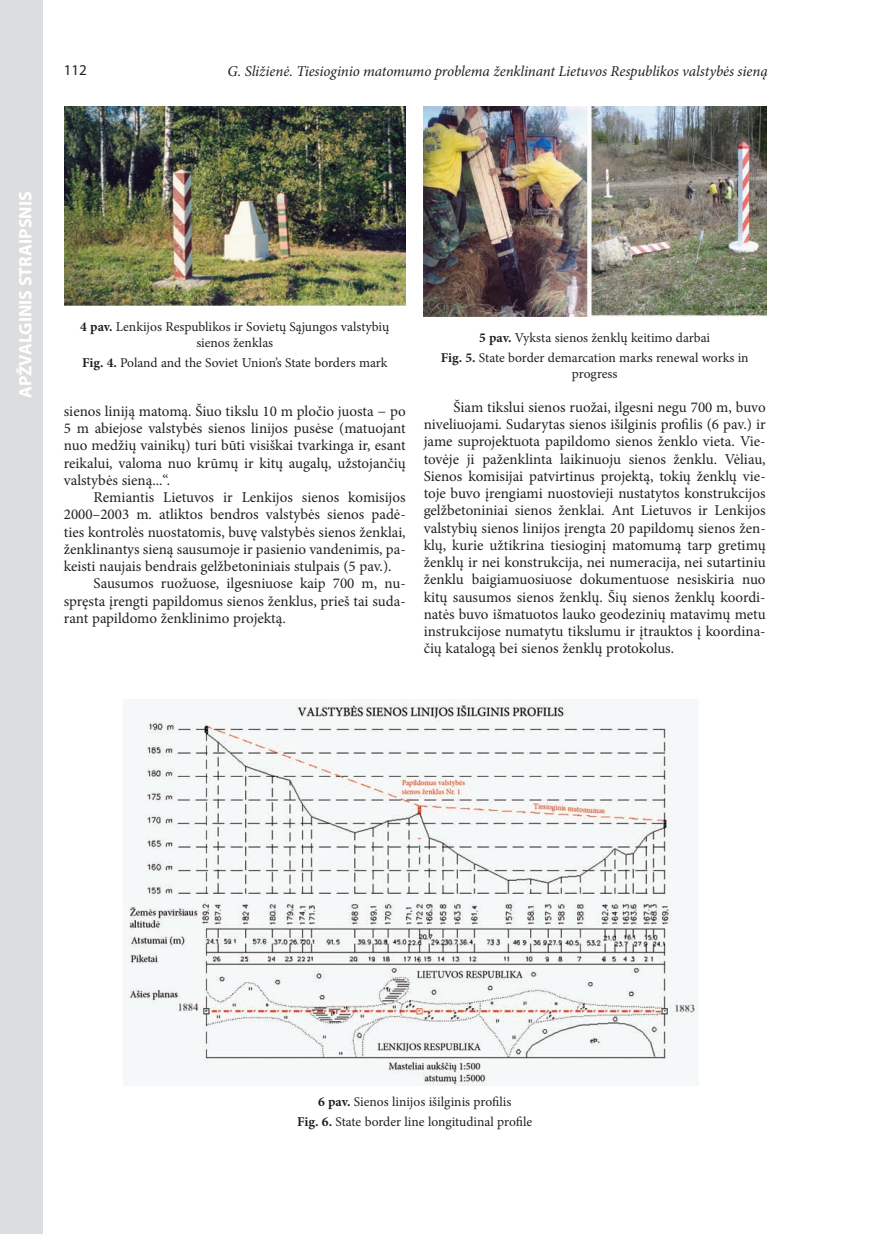
<style>
.page{position:relative;width:872px;height:1234px;background:#fff}
.page>*{position:absolute;margin:0;border:0;box-sizing:border-box;transform-origin:0 0}
.t1{font:700 18px "Myriad Pro";color:#fff}
.t2{font:15px/17.2px "Minion Pro";color:#231f20;text-align:justify}
.t3{font:italic 15px "Minion Pro";letter-spacing:-.005em;color:#231f20}
.t4{font:15px "Myriad Pro";color:#231f20}
.t5{font:13.5px/20.4px "Minion Pro";color:#231f20;text-align:center}
.s1{font-weight:700}
</style>
<div class="page">
<div style="left:0;top:0;width:43px;height:1233px;background:#dcdddf"></div>
<img style="left:128px;top:704px;width:570px;height:380px">
<img style="left:64px;top:106px;width:341px;height:200px">
<img style="left:423px;top:106px;width:343px;height:211px">
<p class="t4" style="left:64px;top:61px;width:25px">112</p>
<p class="t3" style="left:227px;top:61px;width:541px">G. Sližienė. Tiesioginio matomumo problema ženklinant Lietuvos Respublikos valstybės sieną</p>
<p class="t1" style="left:14px;top:398px;width:208px;rotate:-90deg">APŽVALGINIS STRAIPSNIS</p>
<p class="t5" style="left:80px;top:318px;width:310px;line-height:16.2px"><span class="s1">4 pav.</span> Lenkijos Respublikos ir Sovietų Sąjungos valstybių sienos ženklas</p>
<p class="t5" style="left:82px;top:353px;width:307px"><span class="s1">Fig. 4.</span> Poland and the Soviet Union’s State borders mark</p>
<p class="t2" style="left:64px;top:402px;width:343px">sienos liniją matomą. Šiuo tikslu 10 m pločio juosta − po 5 m abiejose valstybės sienos linijos pusėse (matuojant nuo medžių vainikų) turi būti visiškai tvarkinga ir, esant reikalui, valoma nuo krūmų ir kitų augalų, užstojančių valstybės sieną...“.</p>
<p class="t2" style="left:94px;top:488px;width:313px">Remiantis Lietuvos ir Lenkijos sienos komisijos</p>
<p class="t2" style="left:64px;top:506px;width:343px">2000–2003 m. atliktos bendros valstybės sienos padė-</p>
<p class="t2" style="left:64px;top:523px;width:343px">ties kontrolės nuostatomis, buvę valstybės sienos ženklai,</p>
<p class="t2" style="left:64px;top:540px;width:343px">ženklinantys sieną sausumoje ir pasienio vandenimis, pa-</p>
<p class="t2" style="left:64px;top:557px;width:329px">keisti naujais bendrais gelžbetoniniais stulpais (5 pav.).</p>
<p class="t2" style="left:94px;top:575px;width:313px">Sausumos ruožuose, ilgesniuose kaip 700 m, nu-</p>
<p class="t2" style="left:64px;top:592px;width:343px">spręsta įrengti papildomus sienos ženklus, prieš tai suda-</p>
<p class="t2" style="left:64px;top:609px;width:223px">rant papildomo ženklinimo projektą.</p>
<p class="t5" style="left:441px;top:327px;width:309px"><span class="s1">5 pav.</span> Vyksta sienos ženklų keitimo darbai<br><span class="s1">Fig. 5.</span> State border demarcation marks renewal works in</p>
<p class="t5" style="left:572px;top:364px;width:47px">progress</p>
<p class="t2" style="left:424px;top:398px;width:343px;text-indent:30px">Šiam tikslui sienos ruožai, ilgesni negu 700 m, buvo niveliuojami. Sudarytas sienos išilginis profilis (6 pav.) ir jame suprojektuota papildomo sienos ženklo vieta. Vie&shy;tovėje ji paženklinta laikinuoju sienos ženklu. Vėliau, Sienos komisijai patvirtinus projektą, tokių ženklų vie&shy;toje buvo įrengiami nuostovieji nustatytos konstrukcijos gelžbetoniniai sienos ženklai. Ant Lietuvos ir Lenkijos valstybių sienos linijos įrengta 20 papildomų sienos žen&shy;klų, kurie užtikrina tiesioginį matomumą tarp gretimų ženklų ir nei konstrukcija, nei numeracija, nei sutartiniu ženklu baigiamuosiuose dokumentuose nesiskiria nuo kitų sausumos sienos ženklų. Šių sienos ženklų koordi&shy;natės buvo išmatuotos lauko geodezinių matavimų metu instrukcijose numatytu tikslumu ir įtrauktos į koordina&shy;čių katalogą bei sienos ženklų protokolus.</p>
<p class="t5" style="left:297px;top:1090px;width:236px"><span class="s1">6 pav.</span> Sienos linijos išilginis profilis<br><span class="s1">Fig. 6.</span> State border line longitudinal profile</p>
</div>
